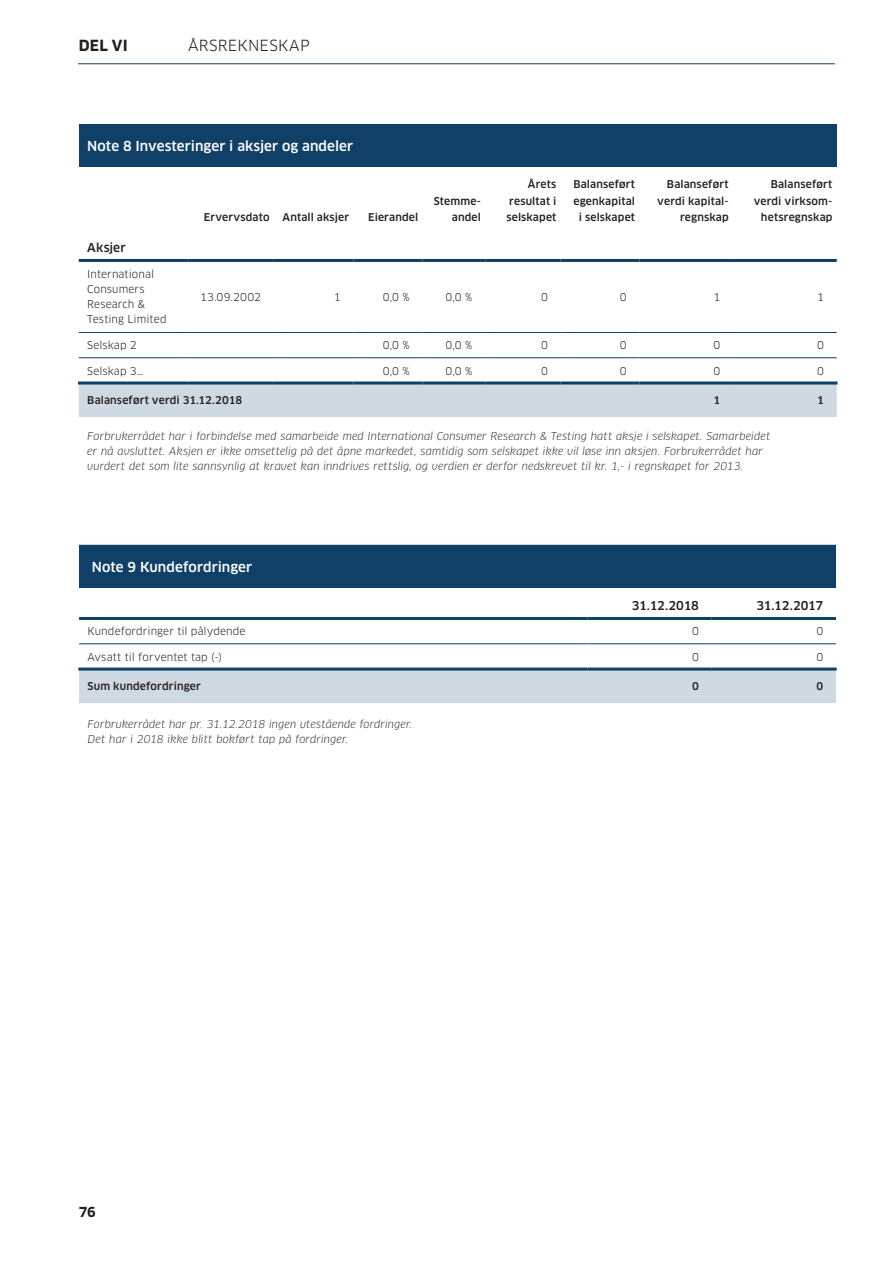
<style>
.page{position:relative;width:893px;height:1263px;background:#fff}
.page>*{position:absolute;margin:0;border:0;box-sizing:border-box;transform-origin:0 0}
.t1{font:15px "Clan OT";letter-spacing:.02em;color:#231f20}
.t2{font:700 15px "Clan OT";color:#231f20}
.Tabell__center{font:500 13.5px "Clan OT";letter-spacing:.005em;color:#fff}
.t3{font:700 13.5px "Clan OT";color:#231f20}
.tabell_underheader{font:500 12px "Clan OT";letter-spacing:-.01em;color:#231f20}
.Paragraph_Style_2{font:italic 10.5px/15px "Clan OT";letter-spacing:.015em;color:#231f20}
.tabell_underheader-2{font:500 10.5px/16.5px "Clan OT";letter-spacing:.015em;color:#231f20;text-align:right}
.Tabell__brød{font:10.5px/15px "Clan OT";letter-spacing:.01em;color:#231f20}
.Paragraph_Style_1{font:500 10.5px "Clan OT";letter-spacing:.015em;color:#231f20}
</style>
<div class="page">
<hr style="left:78px;top:64px;width:757px;height:1px;background:#104067">
<div style="left:79px;top:545px;width:757px;height:43px;background:#104067"></div>
<div style="left:79px;top:670px;width:757px;height:33px;background:#cfd9e1"></div>
<hr style="left:79px;top:643px;width:509px;height:1px;background:#104067">
<hr style="left:588px;top:643px;width:124px;height:1px;background:#104067">
<hr style="left:712px;top:643px;width:124px;height:1px;background:#104067">
<hr style="left:79px;top:617px;width:509px;height:3px;background:#104067">
<hr style="left:588px;top:617px;width:124px;height:3px;background:#104067">
<hr style="left:712px;top:617px;width:124px;height:3px;background:#104067">
<hr style="left:78px;top:667px;width:510px;height:3px;background:#104067">
<hr style="left:588px;top:667px;width:124px;height:3px;background:#104067">
<hr style="left:712px;top:667px;width:125px;height:3px;background:#104067">
<div style="left:79px;top:125px;width:758px;height:42px;background:#104067"></div>
<div style="left:79px;top:384px;width:758px;height:33px;background:#cfd9e1"></div>
<hr style="left:79px;top:124px;width:110px;height:1px;background:#104067">
<hr style="left:189px;top:124px;width:85px;height:1px;background:#104067">
<hr style="left:274px;top:124px;width:79px;height:1px;background:#104067">
<hr style="left:353px;top:124px;width:69px;height:1px;background:#104067">
<hr style="left:422px;top:124px;width:63px;height:1px;background:#104067">
<hr style="left:485px;top:124px;width:76px;height:1px;background:#104067">
<hr style="left:561px;top:124px;width:78px;height:1px;background:#104067">
<hr style="left:639px;top:124px;width:94px;height:1px;background:#104067">
<hr style="left:733px;top:124px;width:104px;height:1px;background:#104067">
<hr style="left:79px;top:332px;width:110px;height:1px;background:#104067">
<hr style="left:189px;top:332px;width:85px;height:1px;background:#104067">
<hr style="left:274px;top:332px;width:79px;height:1px;background:#104067">
<hr style="left:353px;top:332px;width:69px;height:1px;background:#104067">
<hr style="left:422px;top:332px;width:63px;height:1px;background:#104067">
<hr style="left:485px;top:332px;width:76px;height:1px;background:#104067">
<hr style="left:561px;top:332px;width:78px;height:1px;background:#104067">
<hr style="left:639px;top:332px;width:94px;height:1px;background:#104067">
<hr style="left:733px;top:332px;width:104px;height:1px;background:#104067">
<hr style="left:79px;top:357px;width:110px;height:1px;background:#104067">
<hr style="left:189px;top:357px;width:85px;height:1px;background:#104067">
<hr style="left:274px;top:357px;width:79px;height:1px;background:#104067">
<hr style="left:353px;top:357px;width:69px;height:1px;background:#104067">
<hr style="left:422px;top:357px;width:63px;height:1px;background:#104067">
<hr style="left:485px;top:357px;width:76px;height:1px;background:#104067">
<hr style="left:561px;top:357px;width:78px;height:1px;background:#104067">
<hr style="left:639px;top:357px;width:94px;height:1px;background:#104067">
<hr style="left:733px;top:357px;width:104px;height:1px;background:#104067">
<hr style="left:79px;top:259px;width:110px;height:3px;background:#104067">
<hr style="left:189px;top:259px;width:85px;height:3px;background:#104067">
<hr style="left:274px;top:259px;width:79px;height:3px;background:#104067">
<hr style="left:353px;top:259px;width:69px;height:3px;background:#104067">
<hr style="left:422px;top:259px;width:63px;height:3px;background:#104067">
<hr style="left:485px;top:259px;width:76px;height:3px;background:#104067">
<hr style="left:561px;top:259px;width:78px;height:3px;background:#104067">
<hr style="left:639px;top:259px;width:94px;height:3px;background:#104067">
<hr style="left:733px;top:259px;width:104px;height:3px;background:#104067">
<hr style="left:78px;top:381px;width:111px;height:3px;background:#104067">
<hr style="left:189px;top:381px;width:85px;height:3px;background:#104067">
<hr style="left:274px;top:381px;width:79px;height:3px;background:#104067">
<hr style="left:353px;top:381px;width:69px;height:3px;background:#104067">
<hr style="left:422px;top:381px;width:63px;height:3px;background:#104067">
<hr style="left:485px;top:381px;width:76px;height:3px;background:#104067">
<hr style="left:561px;top:381px;width:78px;height:3px;background:#104067">
<hr style="left:639px;top:381px;width:94px;height:3px;background:#104067">
<hr style="left:733px;top:381px;width:104px;height:3px;background:#104067">
<h1 class="t2" style="left:79px;top:37px;width:51px">DEL VI</h1>
<h1 class="t1" style="left:188px;top:37px;width:123px">ÅRSREKNESKAP</h1>
<p class="Tabell__center" style="left:87px;top:138px;width:267px">Note 8 Investeringer i aksjer og andeler</p>
<p class="tabell_underheader-2" style="left:204px;top:209px;width:67px">Ervervsdato</p>
<p class="tabell_underheader-2" style="left:282px;top:209px;width:68px">Antall aksjer</p>
<p class="tabell_underheader-2" style="left:368px;top:209px;width:52px">Eierandel</p>
<p class="tabell_underheader-2" style="left:434px;top:193px;width:49px">Stemme&shy;andel</p>
<p class="tabell_underheader-2" style="left:506px;top:176px;width:52px;text-align:justify;text-indent:21px">Årets resultat i selskapet</p>
<p class="tabell_underheader-2" style="left:573px;top:176px;width:63px;text-align:center">Balanseført egenkapital i selskapet</p>
<p class="tabell_underheader-2" style="left:657px;top:176px;width:73px">Balanseført verdi kapital&shy;regnskap</p>
<p class="tabell_underheader-2" style="left:754px;top:176px;width:80px">Balanseført verdi virksom&shy;hetsregnskap</p>
<p class="tabell_underheader" style="left:87px;top:240px;width:40px">Aksjer</p>
<p class="Tabell__brød" style="left:87px;top:267px;width:81px">International<br>Consumers<br>Research &amp;<br>Testing Limited</p>
<p class="Tabell__brød" style="left:200px;top:289px;width:62px">13.09.2002</p>
<p class="Tabell__brød" style="left:334px;top:289px;width:8px">1</p>
<p class="Tabell__brød" style="left:383px;top:289px;width:29px">0,0 %</p>
<p class="Tabell__brød" style="left:445px;top:289px;width:29px">0,0 %</p>
<p class="Tabell__brød" style="left:541px;top:289px;width:8px">0</p>
<p class="Tabell__brød" style="left:620px;top:289px;width:8px">0</p>
<p class="Tabell__brød" style="left:713px;top:289px;width:8px">1</p>
<p class="Tabell__brød" style="left:817px;top:289px;width:8px">1</p>
<p class="Tabell__brød" style="left:87px;top:338px;width:51px">Selskap 2</p>
<p class="Tabell__brød" style="left:383px;top:338px;width:29px">0,0 %</p>
<p class="Tabell__brød" style="left:445px;top:338px;width:29px">0,0 %</p>
<p class="Tabell__brød" style="left:541px;top:338px;width:8px">0</p>
<p class="Tabell__brød" style="left:620px;top:338px;width:8px">0</p>
<p class="Tabell__brød" style="left:713px;top:338px;width:8px">0</p>
<p class="Tabell__brød" style="left:817px;top:338px;width:8px">0</p>
<p class="Tabell__brød" style="left:87px;top:363px;width:57px">Selskap 3…</p>
<p class="Tabell__brød" style="left:383px;top:363px;width:29px">0,0 %</p>
<p class="Tabell__brød" style="left:445px;top:363px;width:29px">0,0 %</p>
<p class="Tabell__brød" style="left:541px;top:363px;width:8px">0</p>
<p class="Tabell__brød" style="left:620px;top:363px;width:8px">0</p>
<p class="Tabell__brød" style="left:713px;top:363px;width:8px">0</p>
<p class="Tabell__brød" style="left:817px;top:363px;width:8px">0</p>
<p class="Paragraph_Style_1" style="left:87px;top:394px;width:156px">Balanseført verdi 31.12.2018</p>
<p class="Paragraph_Style_1" style="left:713px;top:394px;width:8px">1</p>
<p class="Paragraph_Style_1" style="left:817px;top:394px;width:8px">1</p>
<p class="Paragraph_Style_2" style="left:87px;top:428px;width:685px">Forbrukerrådet har i forbindelse med samarbeide med International Consumer Research &amp; Testing hatt aksje i selskapet. Samarbeidet er nå avsluttet. Aksjen er ikke omsettelig på det åpne markedet, samtidig som selskapet ikke vil løse inn aksjen. Forbrukerrådet har vurdert det som lite sannsynlig at kravet kan inndrives rettslig, og verdien er derfor nedskrevet til kr. 1,- i regnskapet for 2013.</p>
<p class="Tabell__center" style="left:92px;top:559px;width:162px">Note 9 Kundefordringer</p>
<p class="tabell_underheader" style="left:632px;top:598px;width:69px">31.12.2018</p>
<p class="tabell_underheader" style="left:756px;top:598px;width:68px">31.12.2017</p>
<p class="Tabell__brød" style="left:88px;top:624px;width:160px">Kundefordringer til pålydende</p>
<p class="Tabell__brød" style="left:692px;top:624px;width:8px">0</p>
<p class="Tabell__brød" style="left:816px;top:624px;width:8px">0</p>
<p class="Tabell__brød" style="left:88px;top:649px;width:136px">Avsatt til forventet tap (-)</p>
<p class="Tabell__brød" style="left:692px;top:649px;width:8px">0</p>
<p class="Tabell__brød" style="left:816px;top:649px;width:8px">0</p>
<p class="Paragraph_Style_1" style="left:88px;top:680px;width:115px">Sum kundefordringer</p>
<p class="Paragraph_Style_1" style="left:692px;top:680px;width:8px">0</p>
<p class="Paragraph_Style_1" style="left:816px;top:680px;width:8px">0</p>
<p class="Paragraph_Style_2" style="left:88px;top:716px;width:326px">Forbrukerrådet har pr. 31.12.2018 ingen utestående fordringer.<br>Det har i 2018 ikke blitt bokført tap på fordringer.</p>
<p class="t3" style="left:79px;top:1204px;width:19px">76</p>
</div>
